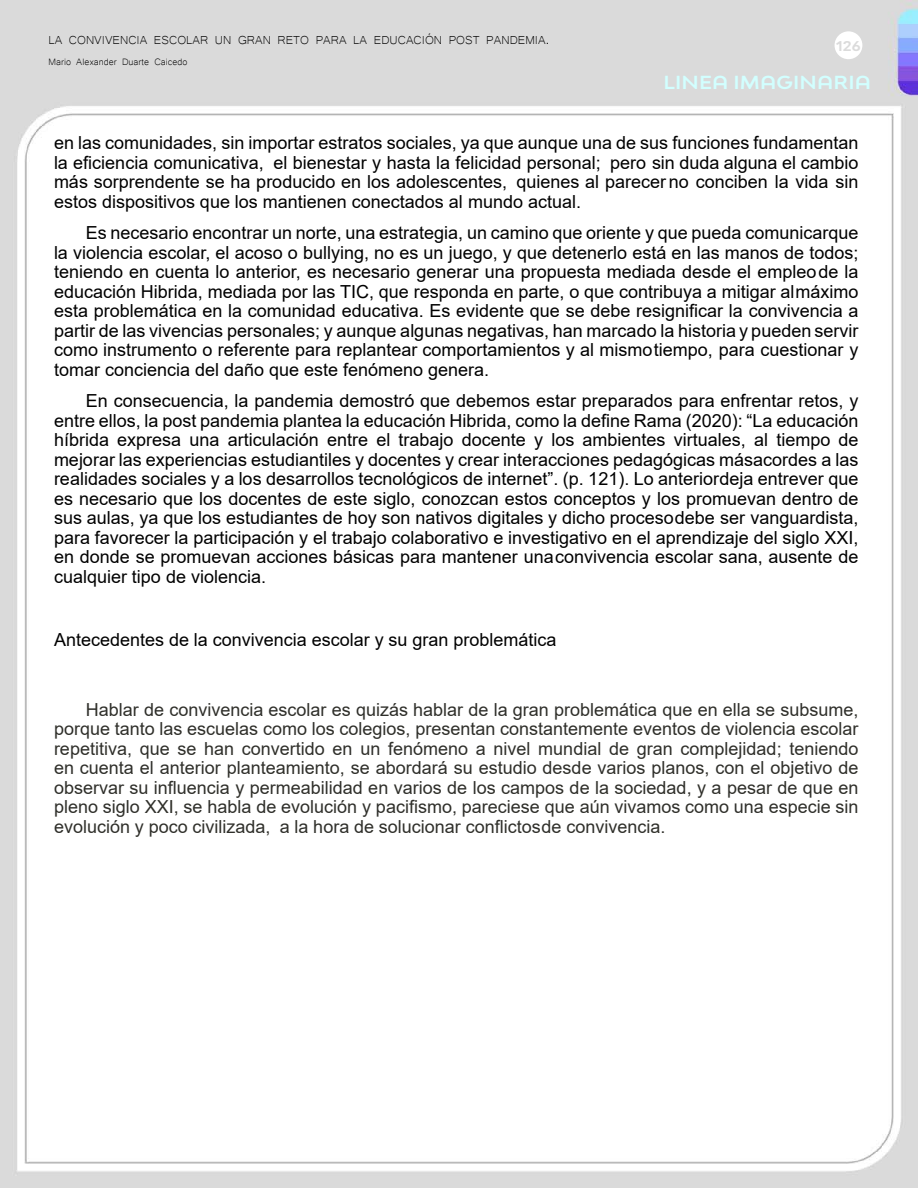
<style>
.page{position:relative;width:918px;height:1188px;background:#fff}
.page>*{position:absolute;margin:0;border:0;box-sizing:border-box;transform-origin:0 0}
.t1{font:18px/19.5px "Arial";color:#000;text-align:justify}
.t2{font:18px/19.5px "Arial";color:#2f2f2a;text-align:justify}
.t3{font:700 expanded 18px "Bw Modelica SS01";letter-spacing:.01em;color:#d2ffff}
.t4{font:15px "Microsoft Yi Baiti";color:#000}
.t5{font:700 expanded 13.5px "Bw Modelica SS01";color:#dbdbdb}
.t6{font:12px "Microsoft Yi Baiti";color:#000}
</style>
<div class="page">
<img style="left:0;top:0;width:918px;height:1188px">
<div style="left:835px;top:31px;width:27px;height:28px;background:#fff;border-radius:50%"></div>
<div style="left:54px;top:633px;width:804px;height:17px;background:#fff"></div>
<div style="left:54px;top:668px;width:804px;height:17px;background:#fff"></div>
<p class="t4" style="left:48px;top:31px;width:502px">LA CONVIVENCIA ESCOLAR UN GRAN RETO PARA LA EDUCACIÓN POST PANDEMIA.</p>
<p class="t6" style="left:48px;top:54px;width:140px">Mario Alexander Duarte Caicedo</p>
<p class="t5" style="left:836px;top:37px;width:26px">126</p>
<p class="t3" style="left:663px;top:71px;width:209px">LINEA IMAGINARIA</p>
<p class="t1" style="left:54px;top:133px;width:806px">en las comunidades, sin importar estratos sociales, ya que aunque una de sus funciones fundamentan la eficiencia comunicativa, el bienestar y hasta la felicidad personal; pero sin duda alguna el cambio más sorprendente se ha producido en los adolescentes, quienes al parecer no conciben la vida sin estos dispositivos que los mantienen conectados al mundo actual.</p>
<p class="t1" style="left:54px;top:223px;width:806px;text-indent:32px">Es necesario encontrar un norte, una estrategia, un camino que oriente y que pueda comunicar que la violencia escolar, el acoso o bullying, no es un juego, y que detenerlo está en las manos de todos; teniendo en cuenta lo anterior, es necesario generar una propuesta mediada desde el empleo de la educación Hibrida, mediada por las TIC, que responda en parte, o que contribuya a mitigar al máximo esta problemática en la comunidad educativa. Es evidente que se debe resignificar la convivencia a partir de las vivencias personales; y aunque algunas negativas, han marcado la historia y pueden servir como instrumento o referente para replantear comportamientos y al mismo tiempo, para cuestionar y tomar conciencia del daño que este fenómeno genera.</p>
<p class="t1" style="left:54px;top:391px;width:806px;text-indent:32px">En consecuencia, la pandemia demostró que debemos estar preparados para enfrentar retos, y entre ellos, la post pandemia plantea la educación Hibrida, como la define Rama (2020): “La educación híbrida expresa una articulación entre el trabajo docente y los ambientes virtuales, al tiempo de mejorar las experiencias estudiantiles y docentes y crear interacciones pedagógicas más acordes a las realidades sociales y a los desarrollos tecnológicos de internet”. (p. 121). Lo anterior deja entrever que es necesario que los docentes de este siglo, conozcan estos conceptos y los promuevan dentro de sus aulas, ya que los estudiantes de hoy son nativos digitales y dicho proceso debe ser vanguardista, para favorecer la participación y el trabajo colaborativo e investigativo en el aprendizaje del siglo XXI, en donde se promuevan acciones básicas para mantener una convivencia escolar sana, ausente de cualquier tipo de violencia.</p>
<p class="t1" style="left:54px;top:630px;width:504px">Antecedentes de la convivencia escolar y su gran problemática</p>
<p class="t2" style="left:54px;top:699px;width:806px;text-indent:32px">Hablar de convivencia escolar es quizás hablar de la gran problemática que en ella se subsume, porque tanto las escuelas como los colegios, presentan constantemente eventos de violencia escolar repetitiva, que se han convertido en un fenómeno a nivel mundial de gran complejidad; teniendo en cuenta el anterior planteamiento, se abordará su estudio desde varios planos, con el objetivo de observar su influencia y permeabilidad en varios de los campos de la sociedad, y a pesar de que en pleno siglo XXI, se habla de evolución y pacifismo, pareciese que aún vivamos como una especie sin evolución y poco civilizada, a la hora de solucionar conflictos de convivencia.</p>
</div>
